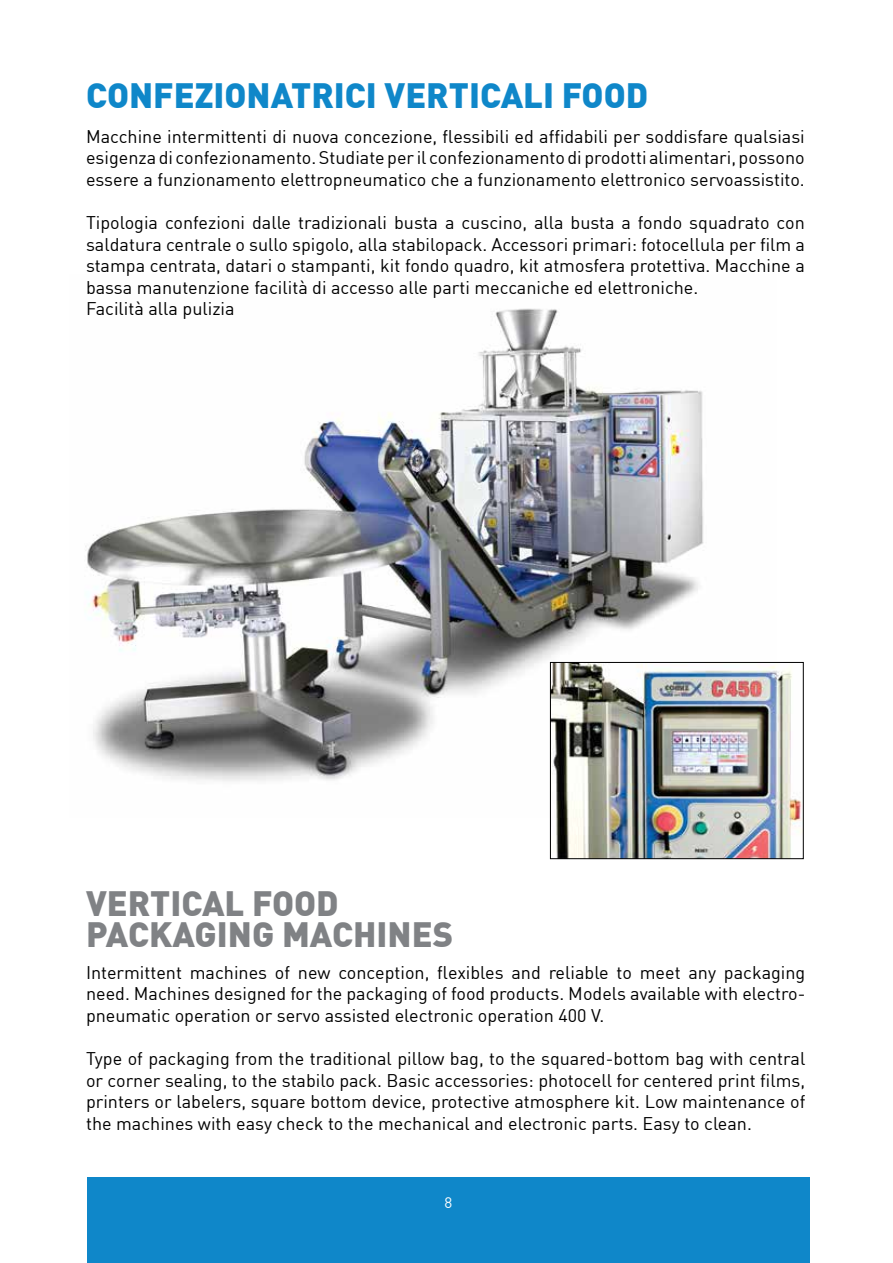
<style>
.page{position:relative;width:893px;height:1263px;background:#fff}
.page>*{position:absolute;margin:0;border:0;box-sizing:border-box;transform-origin:0 0}
.t1{font:900 34.5px/31.5px "DIN";color:#808285}
.t2{font:900 34.5px "DIN";color:#0f87c9}
.t3{font:18px/21.6px "DIN";color:#000;text-align:justify}
.t4{font:15px "DIN";color:#fff}
</style>
<div class="page">
<div style="left:87px;top:1178px;width:723px;height:85px;background:#0f87c9"></div>
<img style="left:85px;top:308px;width:692px;height:510px">
<img style="left:552px;top:664px;width:250px;height:193px">
<div style="left:550px;top:662px;width:254px;height:197px;border:1px solid #000"></div>
<h1 class="t2" style="left:86px;top:77px;width:564px">CONFEZIONATRICI VERTICALI FOOD</h1>
<p class="t3" style="left:86px;top:126px;width:720px">Macchine intermittenti di nuova concezione, flessibili ed affidabili per soddisfare qualsiasi esigenza di confezionamento. Studiate per il confezionamento di prodotti alimentari, possono essere a funzionamento elettropneumatico che a funzionamento elettronico servoassistito.</p>
<p class="t3" style="left:86px;top:212px;width:720px;text-align:left">Tipologia confezioni dalle tradizionali busta a cuscino, alla busta a fondo squadrato con saldatura centrale o sullo spigolo, alla stabilopack. Accessori primari: fotocellula per film a stampa centrata, datari o stampanti, kit fondo quadro, kit atmosfera protettiva. Macchine a bassa manutenzione facilità di accesso alle parti meccaniche ed elettroniche.<br>Facilità alla pulizia</p>
<h1 class="t1" style="left:86px;top:889px;width:369px">VERTICAL FOOD<br>PACKAGING MACHINES</h1>
<p class="t3" style="left:86px;top:962px;width:721px">Intermittent machines of new conception, flexibles and reliable to meet any packaging need. Machines designed for the packaging of food products. Models available with electro&shy;pneumatic operation or servo assisted electronic operation 400 V.</p>
<p class="t3" style="left:86px;top:1048px;width:721px">Type of packaging from the traditional pillow bag, to the squared-bottom bag with central or corner sealing, to the stabilo pack. Basic accessories: photocell for centered print films, printers or labelers, square bottom device, protective atmosphere kit. Low maintenance of the machines with easy check to the mechanical and electronic parts. Easy to clean.</p>
<p class="t4" style="left:445px;top:1195px;width:9px">8</p>
</div>
